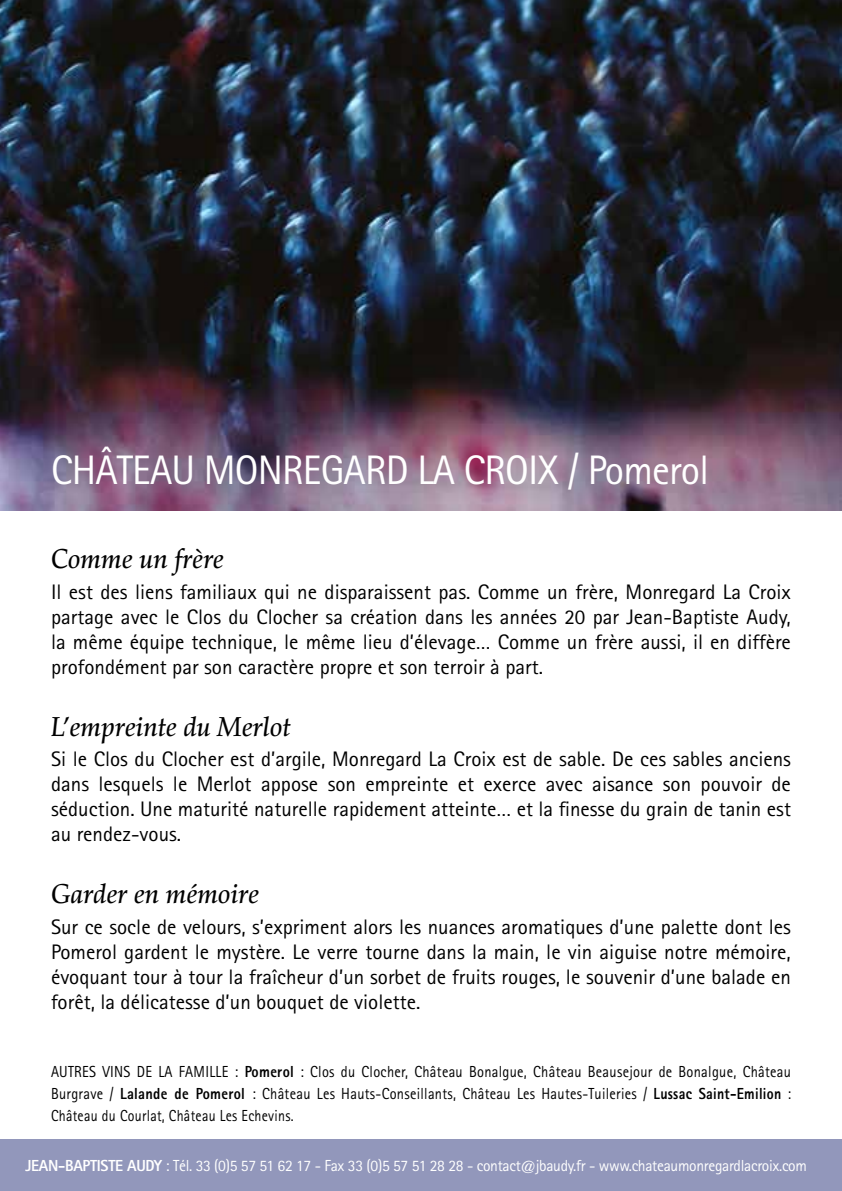
<style>
.page{position:relative;width:842px;height:1191px;background:#fff}
.page>*{position:absolute;margin:0;border:0;box-sizing:border-box;transform-origin:0 0}
.t1{font:41.2px "Rotis Sans Serif";letter-spacing:-.02em;color:#fff}
.t2{font:italic 500 27.2px "Palatino LT Std";color:#000;scale:.95 1}
.t3{font:21px/25px "Rotis Sans Serif";color:#000;text-align:justify}
.t4{font:16px/22px "Rotis Sans Serif";letter-spacing:.02em;color:#000;text-align:justify;scale:.9 1}
.t5{font:16px "Rotis Sans Serif";letter-spacing:-.02em;color:#fff}
.s1{font-weight:800}
</style>
<div class="page">
<div style="left:0;top:1140px;width:842px;height:51px;background:#9297bb"></div>
<img style="left:0;top:0;width:842px;height:510px">
<h1 class="t1" style="left:51px;top:446px;width:659px">CHÂTEAU MONREGARD LA CROIX / Pomerol</h1>
<p class="t2" style="left:51px;top:543px;width:186px">Comme un frère</p>
<p class="t3" style="left:51px;top:579px;width:741px">Il est des liens familiaux qui ne disparaissent pas. Comme un frère, Monregard La Croix partage avec le Clos du Clocher sa création dans les années 20 par Jean-Baptiste Audy, la même équipe technique, le même lieu d’élevage… Comme un frère aussi, il en diffère profondément par son caractère propre et son terroir à part.</p>
<p class="t2" style="left:51px;top:710px;width:254px">L’empreinte du Merlot</p>
<p class="t3" style="left:51px;top:746px;width:741px">Si le Clos du Clocher est d’argile, Monregard La Croix est de sable. De ces sables anciens dans lesquels le Merlot appose son empreinte et exerce avec aisance son pouvoir de séduction. Une maturité naturelle rapidement atteinte… et la finesse du grain de tanin est au rendez-vous.</p>
<p class="t2" style="left:51px;top:878px;width:223px">Garder en mémoire</p>
<p class="t3" style="left:51px;top:914px;width:741px">Sur ce socle de velours, s’expriment alors les nuances aromatiques d’une palette dont les Pomerol gardent le mystère. Le verre tourne dans la main, le vin aiguise notre mémoire, évoquant tour à tour la fraîcheur d’un sorbet de fruits rouges, le souvenir d’une balade en forêt, la délicatesse d’un bouquet de violette.</p>
<p class="t4" style="left:51px;top:1060px;width:824px">AUTRES VINS DE LA FAMILLE : <span class="s1">Pomerol</span> : Clos du Clocher, Château Bonalgue, Château Beausejour de Bonalgue, Château Burgrave / <span class="s1">Lalande de Pomerol</span> : Château Les Hauts-Conseillants, Château Les Hautes-Tuileries / <span class="s1">Lussac Saint-Emilion</span> :<br>Château du Courlat, Château Les Echevins.</p>
<p class="t5" style="left:26px;top:1156px;width:783px"><span class="s1">JEAN-BAPTISTE AUDY</span> : Tél. 33 (0)5 57 51 62 17 - Fax 33 (0)5 57 51 28 28 - contact@jbaudy.fr - www.chateaumonregardlacroix.com</p>
</div>
